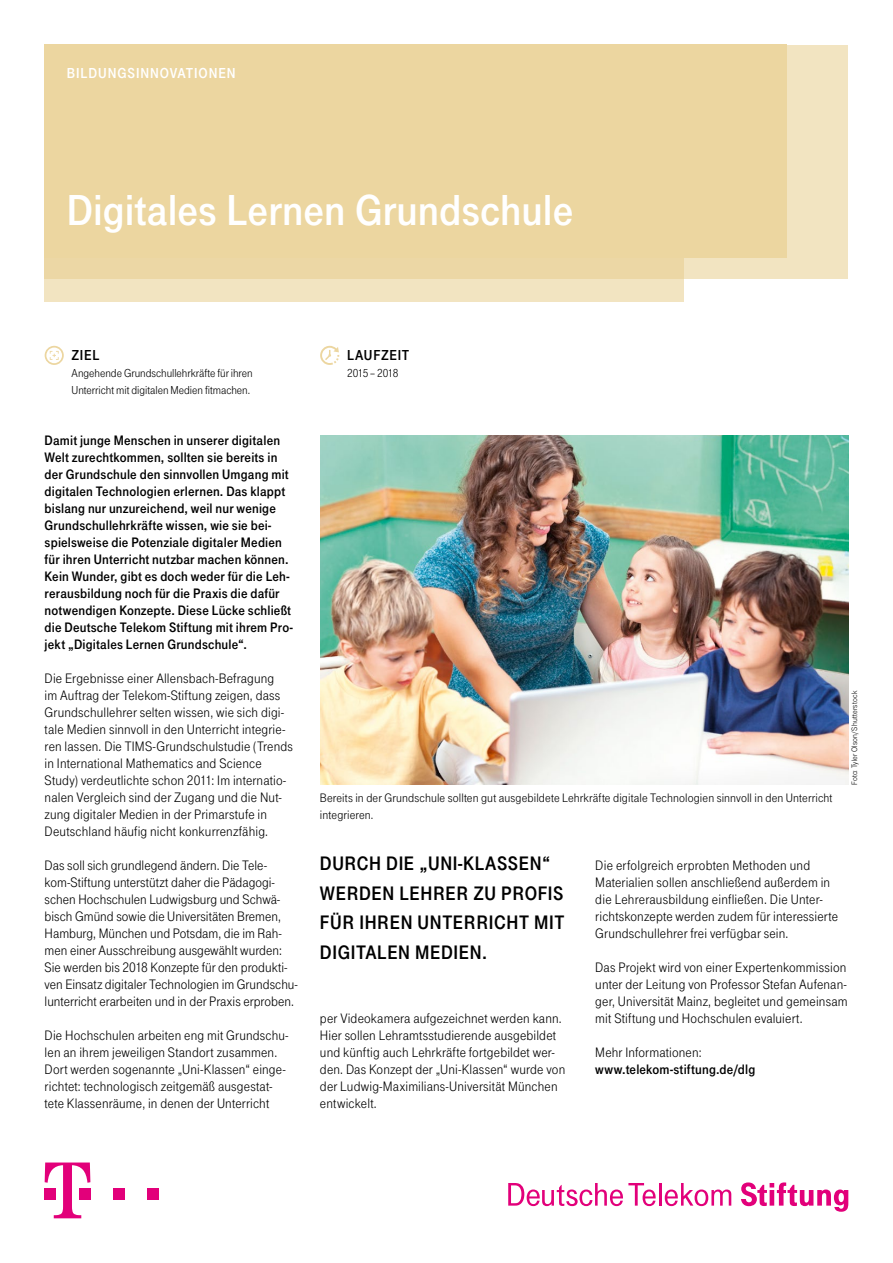
<style>
.page{position:relative;width:893px;height:1263px;background:#fff}
.page>*{position:absolute;margin:0;border:0;box-sizing:border-box;transform-origin:0 0}
.t1{font:45px "Tele Grotesk Fett";color:#fff}
.t2{font:20.25px/29.7px "Tele Grotesk Fett";letter-spacing:.03em;color:#000}
.t3{font:15px "Tele Grotesk Fett";letter-spacing:.06em;color:#fff}
.t4{font:15px "Tele Grotesk Fett";letter-spacing:.045em;color:#000}
.t5{font:14.25px/17px "Tele Grotesk Norm";letter-spacing:.01em;color:#000}
.t6{font:14.25px/17px "Tele Grotesk Fett";letter-spacing:.01em;color:#000}
.t7{font:12.75px/17px "Tele Grotesk Norm";letter-spacing:.01em;color:#000}
.t8{font:12px/17px "Tele Grotesk Norm";letter-spacing:-.005em;color:#000}
.t9{font:12px "Tele Grotesk Norm";letter-spacing:-.04em;color:#000}
.t10{font:8.25px "Tele Grotesk Norm";letter-spacing:.02em;color:#000}
</style>
<div class="page">
<img style="left:320px;top:435px;width:528px;height:350px">
<div style="left:113px;top:1188px;width:11px;height:11px;background:#e2007a"></div>
<div style="left:147px;top:1188px;width:11px;height:11px;background:#e2007a"></div>
<svg style="left:45px;top:1162px;width:45px;height:56px"></svg>
<svg style="left:508px;top:1183px;width:148px;height:23px"></svg>
<hr style="left:659px;top:1183px;width:2px;height:22px;background:#e2007a">
<svg style="left:665px;top:1183px;width:66px;height:23px"></svg>
<svg style="left:741px;top:1182px;width:107px;height:30px"></svg>
<svg style="left:45px;top:346px;width:19px;height:19px"></svg>
<div style="left:45px;top:45px;width:803px;height:234px;background:#f2e4c1"></div>
<svg style="left:45px;top:258px;width:639px;height:44px;background:#efddb3"></svg>
<div style="left:45px;top:45px;width:742px;height:213px;background:#ecd6a0"></div>
<svg style="left:320px;top:346px;width:19px;height:19px"></svg>
<p class="t3" style="left:67px;top:65px;width:170px">BILDUNGSINNOVATIONEN</p>
<h1 class="t1" style="left:67px;top:185px;width:508px">Digitales Lernen Grundschule</h1>
<p class="t4" style="left:72px;top:347px;width:29px">ZIEL</p>
<p class="t8" style="left:72px;top:365px;width:183px">Angehende Grundschullehrkräfte für ihren<br>Unterricht mit digitalen Medien fitmachen.</p>
<p class="t6" style="left:45px;top:432px;width:250px">Damit junge Menschen in unserer digitalen Welt zurechtkommen, sollten sie bereits in der Grundschule den sinnvollen Umgang mit digitalen Technologien erlernen. Das klappt bislang nur unzureichend, weil nur wenige Grundschullehrkräfte wissen, wie sie bei&shy;spielsweise die Potenziale digitaler Medien für ihren Unterricht nutzbar machen können.<br>Kein Wunder, gibt es doch weder für die Leh&shy;rerausbildung noch für die Praxis die dafür notwendigen Konzepte. Diese Lücke schließt die Deutsche Telekom Stiftung mit ihrem Pro&shy;jekt „Digitales Lernen Grundschule“.</p>
<p class="t5" style="left:45px;top:670px;width:250px">Die Ergebnisse einer Allensbach-Befragung<br>im Auftrag der Telekom-Stiftung zeigen, dass Grundschullehrer selten wissen, wie sich digi&shy;tale Medien sinnvoll in den Unterricht integrie&shy;ren lassen. Die TIMS-Grundschulstudie (Trends in International Mathematics and Science Study) verdeutlichte schon 2011: Im internatio&shy;nalen Vergleich sind der Zugang und die Nut&shy;zung digitaler Medien in der Primarstufe in Deutschland häufig nicht konkurrenzfähig.</p>
<p class="t5" style="left:45px;top:857px;width:254px">Das soll sich grundlegend ändern. Die Tele&shy;kom-Stiftung unterstützt daher die Pädagogi&shy;schen Hochschulen Ludwigsburg und Schwä&shy;bisch Gmünd sowie die Universitäten Bremen, Hamburg, München und Potsdam, die im Rah&shy;men einer Ausschreibung ausgewählt wurden:<br>Sie werden bis 2018 Konzepte für den produkti&shy;ven Einsatz digitaler Technologien im Grundschu&shy;lunterricht erarbeiten und in der Praxis erproben.</p>
<p class="t5" style="left:45px;top:1027px;width:245px">Die Hochschulen arbeiten eng mit Grundschu&shy;len an ihrem jeweiligen Standort zusammen.<br>Dort werden sogenannte „Uni-Klassen“ einge&shy;richtet: technologisch zeitgemäß ausgestat&shy;tete Klassenräume, in denen der Unterricht</p>
<p class="t4" style="left:347px;top:347px;width:64px">LAUFZEIT</p>
<p class="t9" style="left:347px;top:366px;width:53px">2015 – 2018</p>
<p class="t7" style="left:320px;top:789px;width:514px">Bereits in der Grundschule sollten gut ausgebildete Lehrkräfte digitale Technologien sinnvoll in den Unterricht integrieren.</p>
<p class="t10" style="left:850px;top:785px;width:96px;rotate:-90deg">Foto: Tyler Olson/Shutterstock</p>
<h2 class="t2" style="left:320px;top:848px;width:246px">DURCH DIE „UNI-KLASSEN“<br>WERDEN LEHRER ZU PROFIS<br>FÜR IHREN UNTERRICHT MIT<br>DIGITALEN MEDIEN.</h2>
<p class="t5" style="left:320px;top:1010px;width:247px">per Videokamera aufgezeichnet werden kann.<br>Hier sollen Lehramtsstudierende ausgebildet und künftig auch Lehrkräfte fortgebildet wer&shy;den. Das Konzept der „Uni-Klassen“ wurde von der Ludwig-Maximilians-Universität München entwickelt.</p>
<p class="t5" style="left:595px;top:857px;width:244px">Die erfolgreich erprobten Methoden und Materialien sollen anschließend außerdem in die Lehrerausbildung einfließen. Die Unter&shy;richtskonzepte werden zudem für interessierte Grundschullehrer frei verfügbar sein.</p>
<p class="t5" style="left:595px;top:959px;width:254px;text-align:justify">Das Projekt wird von einer Expertenkommission unter der Leitung von Professor Stefan Aufenan&shy;ger, Universität Mainz, begleitet und gemeinsam mit Stiftung und Hochschulen evaluiert.</p>
<p class="t5" style="left:595px;top:1044px;width:108px">Mehr Informationen:</p>
<p class="t6" style="left:595px;top:1061px;width:162px">www.telekom-stiftung.de/dlg</p>
</div>
